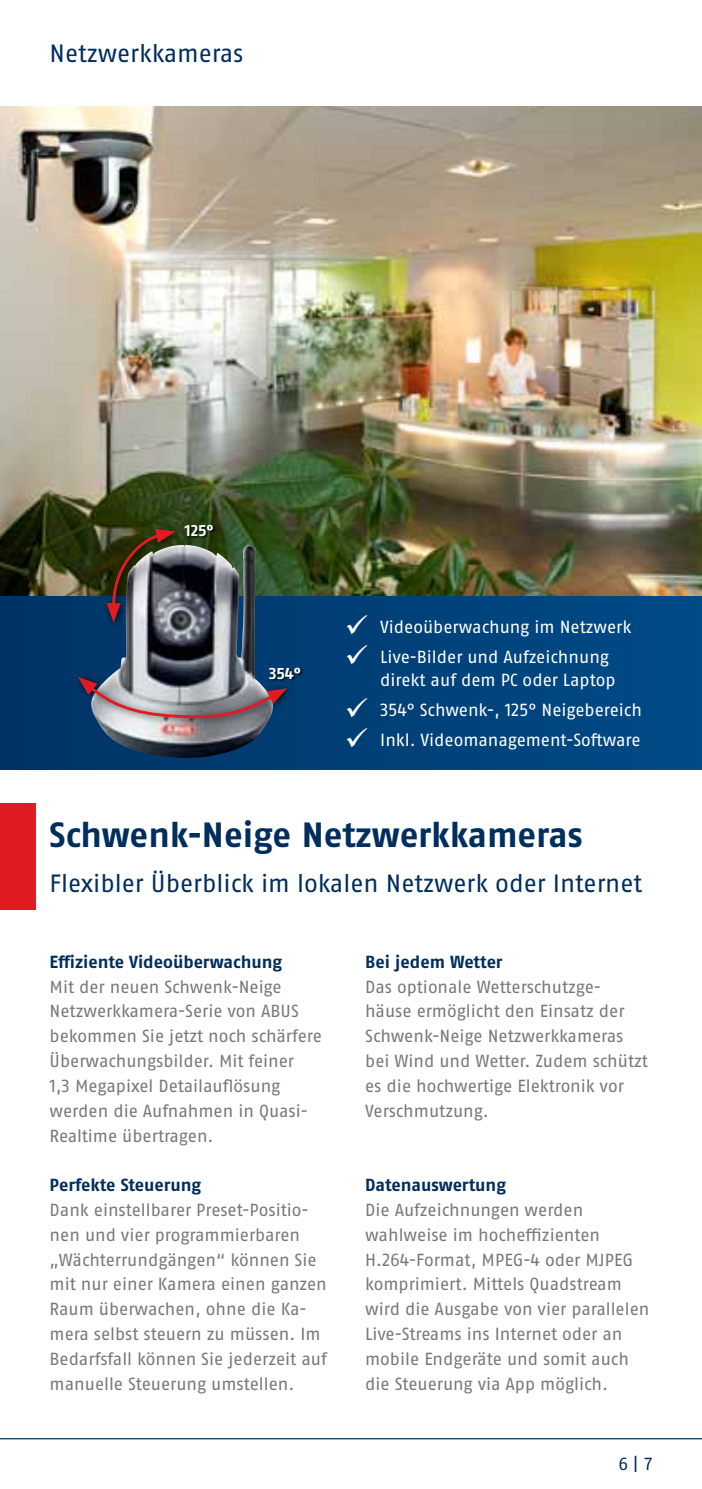
<style>
.page{position:relative;width:702px;height:1489px;background:#fff}
.page>*{position:absolute;margin:0;border:0;box-sizing:border-box;transform-origin:0 0}
.t1{font:700 35px "ABUS Fago Pro";letter-spacing:-.005em;color:#002e5e}
.t2{font:25px "ABUS Fago Pro";letter-spacing:-.005em;color:#002e5e}
.t3{font:17.5px/24.8px "ABUS Fago Pro";letter-spacing:-.005em;color:#77787b}
.t4{font:17.5px/30px "ABUS Fago Pro";letter-spacing:-.005em;color:#fff}
.t5{font:700 17.5px "ABUS Fago Pro";letter-spacing:-.005em;color:#002e5e}
.t6{font:17.5px "ABUS Fago Pro";color:#002e5e}
.t7{font:700 15.75px "ABUS Fago Pro";color:#fff}
.t8{font:700 15.5px "ABUS Fago Pro";color:#fff}
</style>
<div class="page">
<hr style="left:0;top:1437px;width:702px;height:2px;background:#002e5e">
<div style="left:0;top:595px;width:702px;height:174px;background:linear-gradient(to right,#003364,#004b88)"></div>
<hr style="left:701px;top:595px;width:1px;height:174px;background:#004b88">
<div style="left:0;top:803px;width:35px;height:107px;background:#e11b22"></div>
<img style="left:0;top:106px;width:702px;height:489px">
<img style="left:91px;top:545px;width:182px;height:213px">
<div style="left:72px;top:671px;width:223px;height:56px;background:#000;opacity:.75"></div>
<svg style="left:78px;top:676px;width:209px;height:45px;background:#89828e"></svg>
<div style="left:269px;top:668px;width:34px;height:13px;background:#000;opacity:.75"></div>
<div style="left:101px;top:523px;width:83px;height:107px;background:#000;opacity:.75"></div>
<svg style="left:106px;top:529px;width:69px;height:93px;background:#635a53"></svg>
<div style="left:185px;top:525px;width:31px;height:13px;background:#000;opacity:.75"></div>
<svg style="left:347px;top:614px;width:20px;height:20px"></svg>
<svg style="left:347px;top:644px;width:20px;height:20px"></svg>
<svg style="left:347px;top:697px;width:20px;height:20px"></svg>
<svg style="left:347px;top:727px;width:20px;height:20px"></svg>
<h2 class="t2" style="left:50px;top:38px;width:195px">Netzwerkkameras</h2>
<p class="t8" style="left:185px;top:521px;width:30px">125°</p>
<p class="t7" style="left:269px;top:664px;width:34px">354°</p>
<p class="t4" style="left:380px;top:612px;width:253px">Videoüberwachung im Netzwerk<br>Live-Bilder und Aufzeichnung</p>
<p class="t4" style="left:380px;top:664px;width:263px">direkt auf dem PC oder Laptop<br>354° Schwenk-, 125° Neigebereich<br>Inkl. Videomanagement-Software</p>
<h1 class="t1" style="left:50px;top:813px;width:534px">Schwenk-Neige Netzwerkkameras</h1>
<h2 class="t2" style="left:50px;top:868px;width:594px">Flexibler Überblick im lokalen Netzwerk oder Internet</h2>
<p class="t5" style="left:50px;top:951px;width:234px">Effiziente Videoüberwachung</p>
<p class="t3" style="left:50px;top:974px;width:274px">Mit der neuen Schwenk-Neige<br>Netzwerkkamera-Serie von ABUS bekommen Sie jetzt noch schärfere<br>Überwachungsbilder. Mit feiner<br>1,3 Megapixel Detailauflösung werden die Aufnahmen in Quasi-<br>Realtime übertragen.</p>
<p class="t5" style="left:50px;top:1174px;width:153px">Perfekte Steuerung</p>
<p class="t3" style="left:50px;top:1197px;width:279px">Dank einstellbarer Preset-Positio&shy;nen und vier programmierbaren „Wächterrundgängen“ können Sie mit nur einer Kamera einen ganzen Raum überwachen, ohne die Ka&shy;mera selbst steuern zu müssen. Im Bedarfsfall können Sie jederzeit auf manuelle Steuerung umstellen.</p>
<p class="t5" style="left:365px;top:951px;width:139px">Bei jedem Wetter</p>
<p class="t3" style="left:365px;top:974px;width:284px">Das optionale Wetterschutzge&shy;häuse ermöglicht den Einsatz der<br>Schwenk-Neige Netzwerkkameras bei Wind und Wetter. Zudem schützt es die hochwertige Elektronik vor<br>Verschmutzung.</p>
<p class="t5" style="left:365px;top:1174px;width:142px">Datenauswertung</p>
<p class="t3" style="left:365px;top:1197px;width:286px">Die Aufzeichnungen werden wahlweise im hocheffizienten<br>H.264-Format, MPEG-4 oder MJPEG komprimiert. Mittels Quadstream wird die Ausgabe von vier parallelen<br>Live-Streams ins Internet oder an mobile Endgeräte und somit auch die Steuerung via App möglich.</p>
<p class="t6" style="left:618px;top:1453px;width:35px">6|7</p>
</div>
